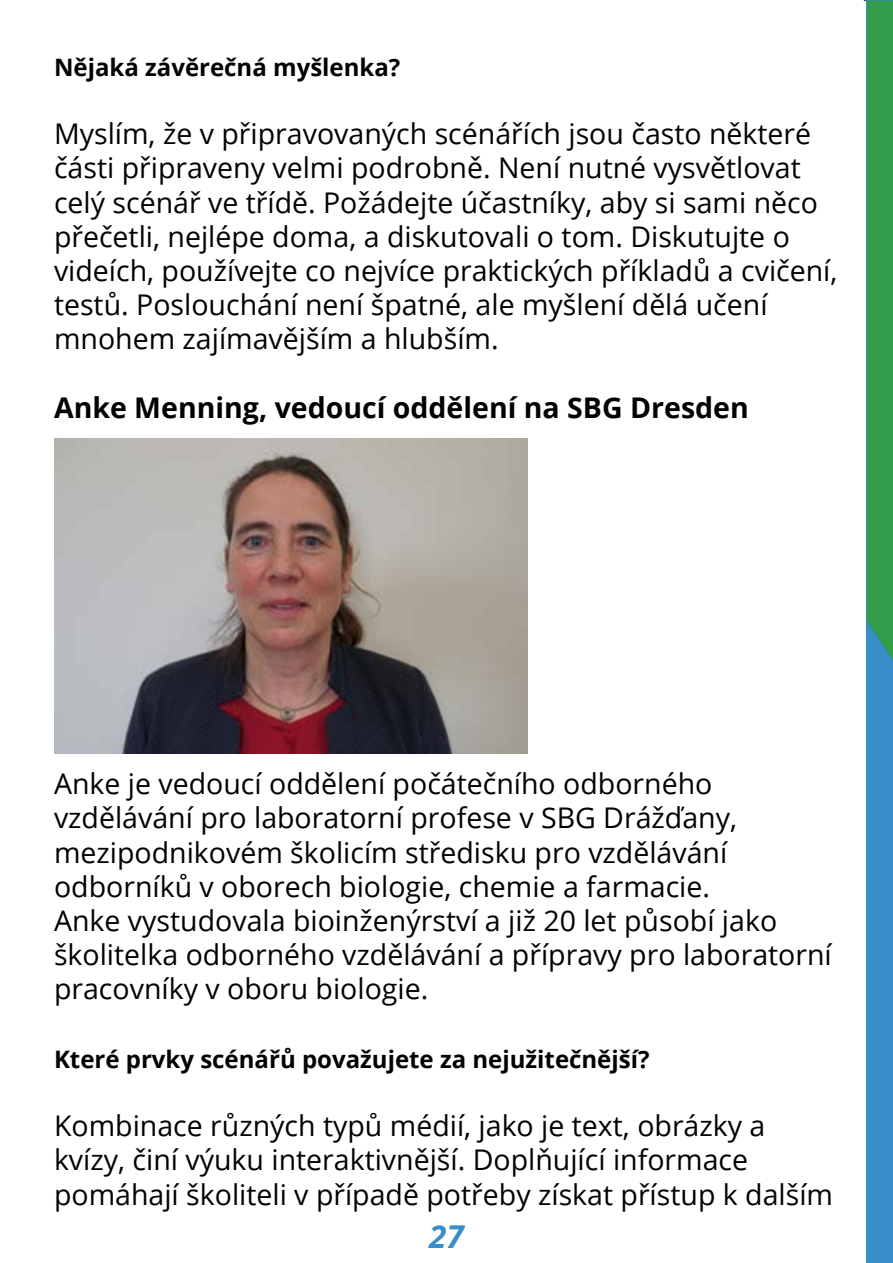
<style>
.page{position:relative;width:893px;height:1263px;background:#fff}
.page>*{position:absolute;margin:0;border:0;box-sizing:border-box;transform-origin:0 0}
.t1{font:italic 700 31.5px "Open Sans";color:#388ec8}
.t2{font:28.5px/34.2px "Open Sans";color:#020203}
.t3{font:700 28.5px "Open Sans";color:#020203}
.t4{font:700 24px "Open Sans";color:#020203}
</style>
<div class="page">
<img style="left:54px;top:438px;width:473px;height:315px">
<div style="left:867px;top:1px;width:26px;height:1262px;background:#388ec8"></div>
<svg style="left:864px;top:0;width:29px;height:660px;background:#3fa15d"></svg>
<p class="t4" style="left:54px;top:50px;width:348px">Nějaká závěrečná myšlenka?</p>
<p class="t2" style="left:54px;top:116px;width:785px">Myslím, že v připravovaných scénářích jsou často některé části připraveny velmi podrobně. Není nutné vysvětlovat celý scénář ve třídě. Požádejte účastníky, aby si sami něco přečetli, nejlépe doma, a diskutovali o tom. Diskutujte o videích, používejte co nejvíce praktických příkladů a cvičení, testů. Poslouchání není špatné, ale myšlení dělá učení mnohem zajímavějším a hlubším.</p>
<p class="t3" style="left:54px;top:387px;width:696px">Anke Menning, vedoucí oddělení na SBG Dresden</p>
<p class="t2" style="left:54px;top:766px;width:779px">Anke je vedoucí oddělení počátečního odborného vzdělávání pro laboratorní profese v SBG Drážďany, mezipodnikovém školicím středisku pro vzdělávání odborníků v oborech biologie, chemie a farmacie.<br>Anke vystudovala bioinženýrství a již 20 let působí jako školitelka odborného vzdělávání a přípravy pro laboratorní pracovníky v oboru biologie.</p>
<p class="t4" style="left:54px;top:1042px;width:597px">Které prvky scénářů považujete za nejužitečnější?</p>
<p class="t2" style="left:54px;top:1108px;width:781px">Kombinace různých typů médií, jako je text, obrázky a kvízy, činí výuku interaktivnější. Doplňující informace pomáhají školiteli v případě potřeby získat přístup k dalším</p>
<p class="t1" style="left:429px;top:1214px;width:36px">27</p>
</div>
